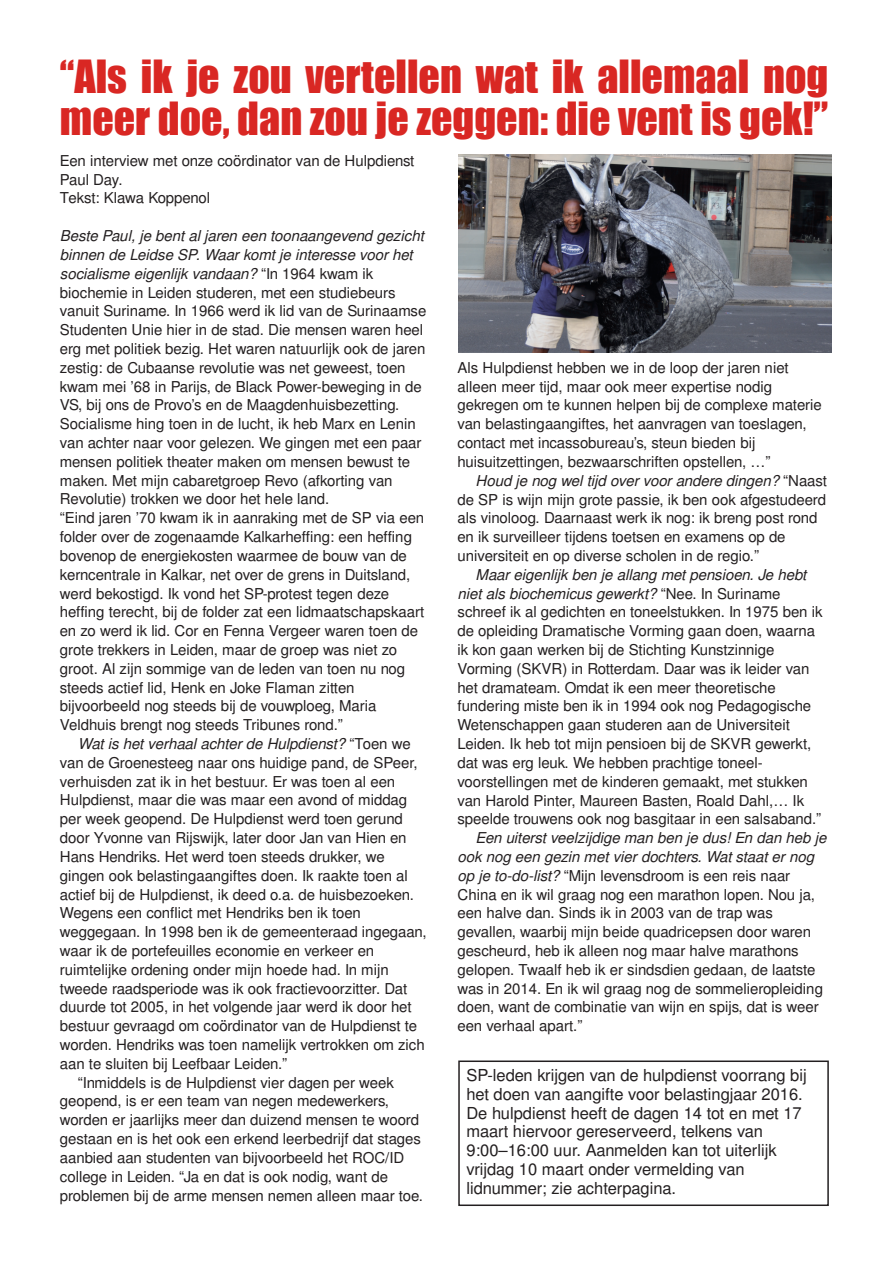
<style>
.page{position:relative;width:893px;height:1263px;background:#fff}
.page>*{position:absolute;margin:0;border:0;box-sizing:border-box;transform-origin:0 0}
.t1{font:42px/42.2px "Impact";color:#d92723}
.t2{font:16.5px/18.8px "Free Sans";letter-spacing:-.01em;color:#231f20}
.t3{font:15px/18.8px "Free Sans";letter-spacing:-.005em;color:#231f20}
.t4{font:italic 15px "Free Sans";color:#231f20}
.s1{font-style:italic}
.s2{font-style:normal}
</style>
<div class="page">
<div style="left:458px;top:1061px;width:371px;height:145px;border:2px solid #231f20"></div>
<img style="left:458px;top:155px;width:374px;height:198px">
<h1 class="t1" style="left:60px;top:55px;width:770px">“Als ik je zou vertellen wat ik allemaal nog meer doe, dan zou je zeggen: die vent is gek!”</h1>
<p class="t3" style="left:60px;top:153px;width:356px">Een interview met onze coördinator van de Hulpdienst<br>Paul Day.<br>Tekst: Klawa Koppenol</p>
<p class="t3" style="left:60px;top:228px;width:368px"><span class="s1">Beste Paul, je bent al jaren een toonaangevend gezicht binnen de Leidse SP. Waar komt je interesse voor het socialisme eigenlijk vandaan?</span> “In 1964 kwam ik biochemie in Leiden studeren, met een studiebeurs vanuit Suriname. In 1966 werd ik lid van de Surinaamse Studenten Unie hier in de stad. Die mensen waren heel erg met politiek bezig. Het waren natuurlijk ook de jaren zestig: de Cubaanse revolutie was net geweest, toen kwam mei ’68 in Parijs, de Black Power-beweging in de VS, bij ons de Provo’s en de Maagdenhuisbezetting.<br>Socialisme hing toen in de lucht, ik heb Marx en Lenin van achter naar voor gelezen. We gingen met een paar mensen politiek theater maken om mensen bewust te maken. Met mijn cabaretgroep Revo (afkorting van Revolutie) trokken we door het hele land.<br>“Eind jaren ’70 kwam ik in aanraking met de SP via een folder over de zogenaamde Kalkarheffing: een heffing bovenop de energiekosten waarmee de bouw van de kerncentrale in Kalkar, net over de grens in Duitsland, werd bekostigd. Ik vond het SP-protest tegen deze heffing terecht, bij de folder zat een lidmaatschapskaart en zo werd ik lid. Cor en Fenna Vergeer waren toen de grote trekkers in Leiden, maar de groep was niet zo groot. Al zijn sommige van de leden van toen nu nog steeds actief lid, Henk en Joke Flaman zitten bijvoorbeeld nog steeds bij de vouwploeg, Maria Veldhuis brengt nog steeds Tribunes rond.”</p>
<p class="t4" style="left:78px;top:738px;width:334px">Wat is het verhaal achter de Hulpdienst? <span class="s2">“Toen we</span></p>
<p class="t3" style="left:60px;top:755px;width:359px">van de Groenesteeg naar ons huidige pand, de SPeer,</p>
<p class="t3" style="left:60px;top:773px;width:337px">verhuisden zat ik in het bestuur. Er was toen al een</p>
<p class="t3" style="left:60px;top:792px;width:349px">Hulpdienst, maar die was maar een avond of middag</p>
<p class="t3" style="left:60px;top:811px;width:344px">per week geopend. De Hulpdienst werd toen gerund</p>
<p class="t3" style="left:60px;top:830px;width:348px">door Yvonne van Rijswijk, later door Jan van Hien en</p>
<p class="t3" style="left:60px;top:849px;width:326px">Hans Hendriks. Het werd toen steeds drukker, we</p>
<p class="t3" style="left:60px;top:868px;width:349px">gingen ook belastingaangiftes doen. Ik raakte toen al</p>
<p class="t3" style="left:60px;top:886px;width:355px">actief bij de Hulpdienst, ik deed o.a. de huisbezoeken.</p>
<p class="t3" style="left:60px;top:905px;width:302px">Wegens een conflict met Hendriks ben ik toen</p>
<p class="t3" style="left:60px;top:924px;width:368px">weggegaan. In 1998 ben ik de gemeenteraad ingegaan,</p>
<p class="t3" style="left:60px;top:943px;width:316px">waar ik de portefeuilles economie en verkeer en</p>
<p class="t3" style="left:60px;top:962px;width:330px">ruimtelijke ordening onder mijn hoede had. In mijn</p>
<p class="t3" style="left:60px;top:980px;width:349px">tweede raadsperiode was ik ook fractievoorzitter. Dat</p>
<p class="t3" style="left:60px;top:999px;width:353px">duurde tot 2005, in het volgende jaar werd ik door het</p>
<p class="t3" style="left:60px;top:1018px;width:359px">bestuur gevraagd om coördinator van de Hulpdienst te</p>
<p class="t3" style="left:60px;top:1037px;width:366px">worden. Hendriks was toen namelijk vertrokken om zich</p>
<p class="t3" style="left:60px;top:1056px;width:229px">aan te sluiten bij Leefbaar Leiden.”</p>
<p class="t3" style="left:78px;top:1074px;width:317px">“Inmiddels is de Hulpdienst vier dagen per week</p>
<p class="t3" style="left:60px;top:1093px;width:331px">geopend, is er een team van negen medewerkers,</p>
<p class="t3" style="left:60px;top:1112px;width:361px">worden er jaarlijks meer dan duizend mensen te woord</p>
<p class="t3" style="left:60px;top:1131px;width:362px">gestaan en is het ook een erkend leerbedrijf dat stages</p>
<p class="t3" style="left:60px;top:1150px;width:346px">aanbied aan studenten van bijvoorbeeld het ROC/ID</p>
<p class="t3" style="left:60px;top:1168px;width:330px">college in Leiden. “Ja en dat is ook nodig, want de</p>
<p class="t3" style="left:60px;top:1187px;width:365px">problemen bij de arme mensen nemen alleen maar toe.</p>
<p class="t3" style="left:457px;top:360px;width:366px">Als Hulpdienst hebben we in de loop der jaren niet alleen meer tijd, maar ook meer expertise nodig gekregen om te kunnen helpen bij de complexe materie van belastingaangiftes, het aanvragen van toeslagen, contact met incassobureau’s, steun bieden bij huisuitzettingen, bezwaarschriften opstellen, …”</p>
<p class="t3" style="left:457px;top:473px;width:371px;text-indent:18px"><span class="s1">Houd je nog wel tijd over voor andere dingen?</span> “Naast de SP is wijn mijn grote passie, ik ben ook afgestudeerd als vinoloog. Daarnaast werk ik nog: ik breng post rond en ik surveilleer tijdens toetsen en examens op de universiteit en op diverse scholen in de regio.”</p>
<p class="t3" style="left:457px;top:567px;width:366px;text-indent:18px"><span class="s1">Maar eigenlijk ben je allang met pensioen. Je hebt niet als biochemicus gewerkt?</span> “Nee. In Suriname schreef ik al gedichten en toneelstukken. In 1975 ben ik de opleiding Dramatische Vorming gaan doen, waarna ik kon gaan werken bij de Stichting Kunstzinnige Vorming (SKVR) in Rotterdam. Daar was ik leider van het dramateam. Omdat ik een meer theoretische fundering miste ben ik in 1994 ook nog Pedagogische Wetenschappen gaan studeren aan de Universiteit Leiden. Ik heb tot mijn pensioen bij de SKVR gewerkt, dat was erg leuk. We hebben prachtige toneel&shy;voorstellingen met de kinderen gemaakt, met stukken van Harold Pinter, Maureen Basten, Roald Dahl,… Ik speelde trouwens ook nog basgitaar in een salsaband.”</p>
<p class="t3" style="left:457px;top:830px;width:370px;text-indent:18px"><span class="s1">Een uiterst veelzijdige man ben je dus! En dan heb je ook nog een gezin met vier dochters. Wat staat er nog op je to-do-list?</span> “Mijn levensdroom is een reis naar China en ik wil graag nog een marathon lopen. Nou ja, een halve dan. Sinds ik in 2003 van de trap was gevallen, waarbij mijn beide quadricepsen door waren gescheurd, heb ik alleen nog maar halve marathons gelopen. Twaalf heb ik er sindsdien gedaan, de laatste was in 2014. En ik wil graag nog de sommelieropleiding doen, want de combinatie van wijn en spijs, dat is weer een verhaal apart.”</p>
<p class="t2" style="left:466px;top:1067px;width:342px">SP-leden krijgen van de hulpdienst voorrang bij het doen van aangifte voor belastingjaar 2016.<br>De hulpdienst heeft de dagen 14 tot en met 17 maart hiervoor gereserveerd, telkens van 9:00–16:00 uur. Aanmelden kan tot uiterlijk vrijdag 10 maart onder vermelding van lidnummer; zie achterpagina.</p>
</div>
